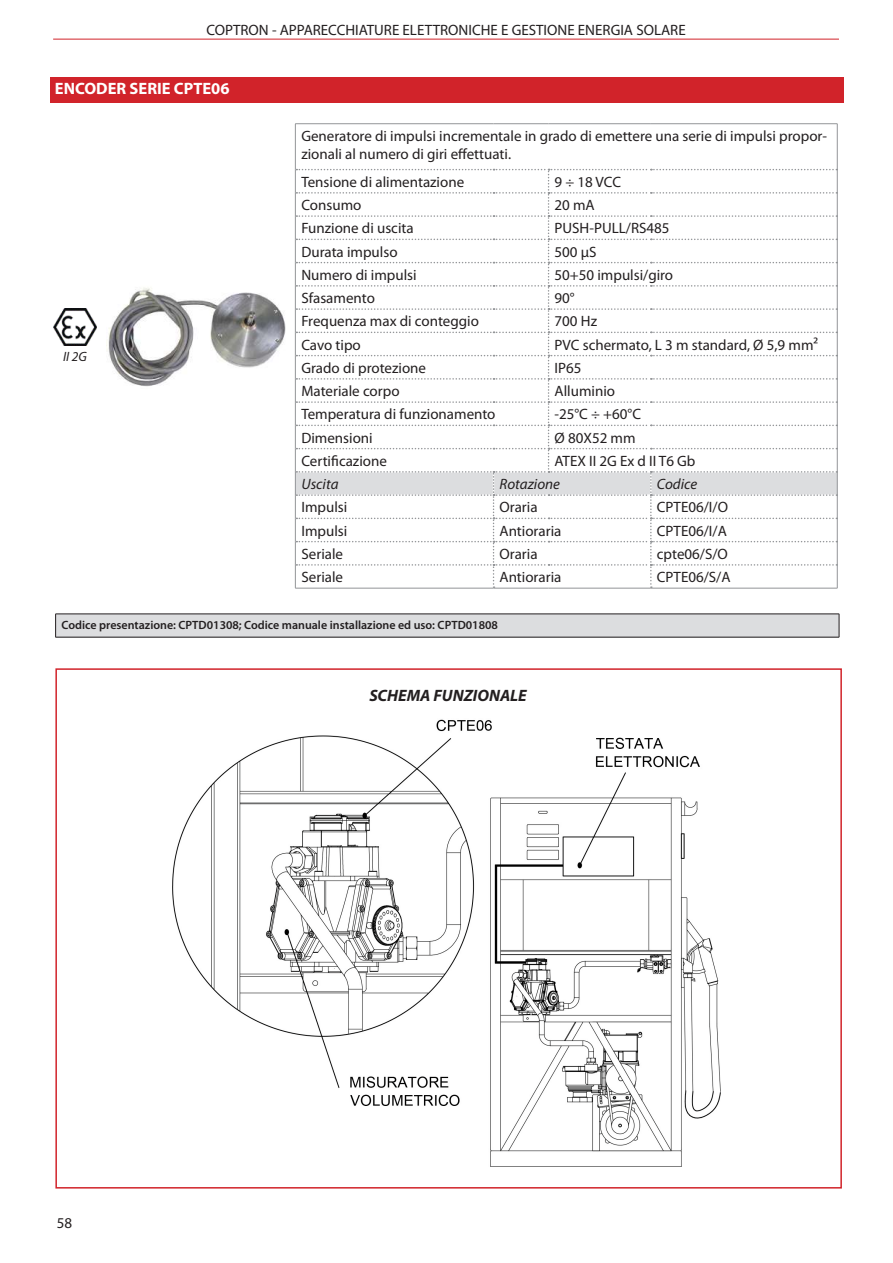
<style>
.page{position:relative;width:893px;height:1263px;background:#fff}
.page>*{position:absolute;margin:0;border:0;box-sizing:border-box;transform-origin:0 0}
.t1{font:700 16.5px "Myriad Pro";color:#fff}
.t2{font:italic 700 16.5px "Myriad Pro";color:#231f20}
.t3{font:15px/18px "Myriad Pro";color:#231f20}
.t4{font:italic 15px "Myriad Pro";color:#231f20}
.t5{font:italic 13.5px "Myriad Pro";color:#231f20}
.t6{font:600 12px "Myriad Pro";color:#231f20}
</style>
<div class="page">
<hr style="left:53px;top:39px;width:786px;height:1px;background:#d1232a">
<div style="left:51px;top:78px;width:793px;height:25px;background:#d1232a"></div>
<hr style="left:295px;top:588px;width:198px;height:1px;background:#939598">
<hr style="left:493px;top:588px;width:56px;height:1px;background:#939598">
<hr style="left:549px;top:588px;width:102px;height:1px;background:#939598">
<hr style="left:651px;top:588px;width:186px;height:1px;background:#939598">
<hr style="left:295px;top:123px;width:198px;height:1px;background:#939598">
<hr style="left:295px;top:124px;width:1px;height:46px;background:#939598">
<hr style="left:493px;top:123px;width:56px;height:1px;background:#939598">
<hr style="left:549px;top:123px;width:102px;height:1px;background:#939598">
<hr style="left:651px;top:123px;width:186px;height:1px;background:#939598">
<hr style="left:837px;top:124px;width:1px;height:46px;background:#939598">
<svg style="left:295px;top:169px;width:543px;height:419px"></svg>
<div style="left:56px;top:614px;width:783px;height:23px;background:#dcdddf"></div>
<hr style="left:55px;top:614px;width:784px;height:1px;background:#231f20">
<svg style="left:55px;top:614px;width:1px;height:23px"></svg>
<svg style="left:839px;top:614px;width:1px;height:23px"></svg>
<hr style="left:55px;top:637px;width:784px;height:1px;background:#231f20">
<img style="left:54px;top:309px;width:42px;height:37px">
<img style="left:106px;top:287px;width:179px;height:100px">
<img style="left:173px;top:719px;width:547px;height:447px">
<p class="t3" style="left:206px;top:21px;width:481px">COPTRON - APPARECCHIATURE ELETTRONICHE E GESTIONE ENERGIA SOLARE</p>
<p class="t1" style="left:55px;top:78px;width:176px">ENCODER SERIE CPTE06</p>
<p class="t3" style="left:301px;top:127px;width:527px">Generatore di impulsi incrementale in grado di emettere una serie di impulsi propor&shy;zionali al numero di giri effettuati.</p>
<p class="t3" style="left:301px;top:173px;width:164px">Tensione di alimentazione</p>
<p class="t3" style="left:555px;top:173px;width:68px">9 ÷ 18 VCC</p>
<p class="t3" style="left:301px;top:196px;width:62px">Consumo</p>
<p class="t3" style="left:555px;top:196px;width:42px">20 mA</p>
<p class="t3" style="left:301px;top:219px;width:114px">Funzione di uscita</p>
<p class="t3" style="left:555px;top:219px;width:117px">PUSH-PULL/RS485</p>
<p class="t3" style="left:301px;top:242px;width:98px">Durata impulso</p>
<p class="t3" style="left:555px;top:242px;width:43px">500 µS</p>
<p class="t3" style="left:301px;top:266px;width:117px">Numero di impulsi</p>
<p class="t3" style="left:555px;top:266px;width:120px">50+50 impulsi/giro</p>
<p class="t3" style="left:301px;top:289px;width:75px">Sfasamento</p>
<p class="t3" style="left:555px;top:289px;width:22px">90°</p>
<p class="t3" style="left:301px;top:312px;width:179px">Frequenza max di conteggio</p>
<p class="t3" style="left:555px;top:312px;width:44px">700 Hz</p>
<p class="t3" style="left:301px;top:335px;width:61px">Cavo tipo</p>
<p class="t3" style="left:555px;top:335px;width:265px">PVC schermato, L 3 m standard, Ø 5,9 mm2</p>
<p class="t3" style="left:301px;top:359px;width:126px">Grado di protezione</p>
<p class="t3" style="left:555px;top:359px;width:28px">IP65</p>
<p class="t3" style="left:301px;top:382px;width:100px">Materiale corpo</p>
<p class="t3" style="left:555px;top:382px;width:62px">Alluminio</p>
<p class="t3" style="left:301px;top:405px;width:196px">Temperatura di funzionamento</p>
<p class="t3" style="left:555px;top:405px;width:88px">-25°C ÷ +60°C</p>
<p class="t3" style="left:301px;top:428px;width:73px">Dimensioni</p>
<p class="t3" style="left:555px;top:428px;width:83px">Ø 80X52 mm</p>
<p class="t3" style="left:301px;top:452px;width:87px">Certificazione</p>
<p class="t3" style="left:555px;top:452px;width:142px">ATEX II 2G Ex d II T6 Gb</p>
<p class="t4" style="left:301px;top:475px;width:39px">Uscita</p>
<p class="t4" style="left:499px;top:475px;width:62px">Rotazione</p>
<p class="t4" style="left:657px;top:475px;width:42px">Codice</p>
<p class="t3" style="left:301px;top:498px;width:48px">Impulsi</p>
<p class="t3" style="left:499px;top:498px;width:40px">Oraria</p>
<p class="t3" style="left:657px;top:498px;width:73px">CPTE06/I/O</p>
<p class="t3" style="left:301px;top:521px;width:48px">Impulsi</p>
<p class="t3" style="left:499px;top:521px;width:63px">Antioraria</p>
<p class="t3" style="left:657px;top:521px;width:71px">CPTE06/I/A</p>
<p class="t3" style="left:301px;top:545px;width:43px">Seriale</p>
<p class="t3" style="left:499px;top:545px;width:40px">Oraria</p>
<p class="t3" style="left:657px;top:545px;width:73px">cpte06/S/O</p>
<p class="t3" style="left:301px;top:568px;width:43px">Seriale</p>
<p class="t3" style="left:499px;top:568px;width:63px">Antioraria</p>
<p class="t3" style="left:657px;top:568px;width:75px">CPTE06/S/A</p>
<p class="t6" style="left:62px;top:617px;width:438px">Codice presentazione: CPTD01308; Codice manuale installazione ed uso: CPTD01808</p>
<p class="t5" style="left:63px;top:348px;width:25px">II 2G</p>
<p class="t3" style="left:57px;top:1214px;width:17px">58</p>
<p class="t2" style="left:369px;top:685px;width:159px">SCHEMA FUNZIONALE</p>
</div>
